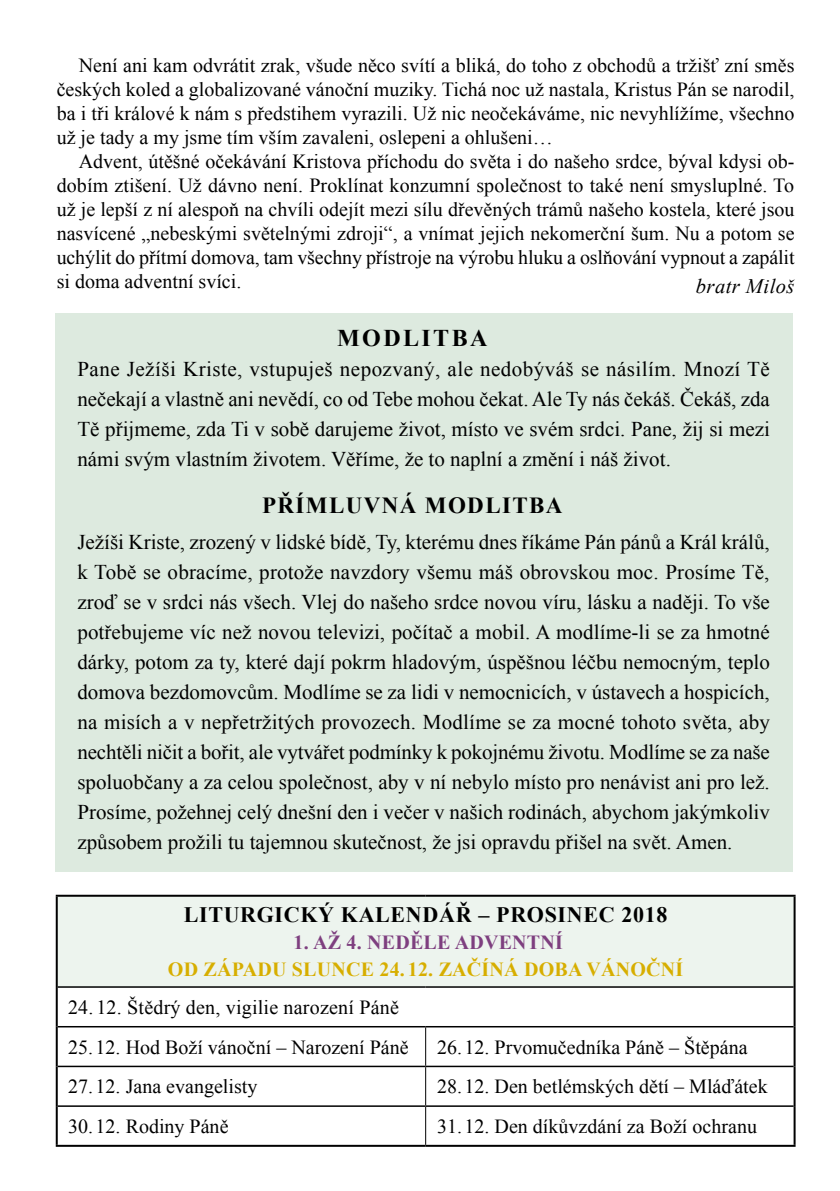
<style>
.page{position:relative;width:840px;height:1191px;background:#fff}
.page>*{position:absolute;margin:0;border:0;box-sizing:border-box;transform-origin:0 0}
.t1{font:700 24px "Times New Roman";letter-spacing:.1em;color:#000}
.t2{font:700 23px "Times New Roman";letter-spacing:.06em;color:#000}
.t3{font:700 22px "Times New Roman";letter-spacing:.03em;color:#000}
.t4{font:21px/30px "Times New Roman";color:#000;text-align:justify}
.t5{font:italic 20.6px "Times New Roman";letter-spacing:.02em;color:#000}
.t6{font:20px/24px "Times New Roman";color:#000;text-align:justify}
.t7{font:700 20px "Times New Roman";letter-spacing:.01em;color:#d7ae00}
.t8{font:700 20px "Times New Roman";letter-spacing:.01em;color:#7e3f7f}
</style>
<div class="page">
<div style="left:57px;top:895px;width:737px;height:92px;background:#edf4ee"></div>
<svg style="left:58px;top:987px;width:735px;height:157px"></svg>
<hr style="left:425px;top:1027px;width:1px;height:38px;background:#000">
<hr style="left:425px;top:1067px;width:1px;height:38px;background:#000">
<hr style="left:425px;top:1106px;width:1px;height:38px;background:#000">
<hr style="left:58px;top:986px;width:367px;height:1px;background:#000">
<hr style="left:425px;top:986px;width:368px;height:1px;background:#000">
<hr style="left:58px;top:1026px;width:367px;height:1px;background:#000">
<hr style="left:425px;top:1026px;width:368px;height:1px;background:#000">
<hr style="left:58px;top:1065px;width:367px;height:2px;background:#000">
<hr style="left:425px;top:1065px;width:368px;height:2px;background:#000">
<hr style="left:58px;top:1105px;width:367px;height:1px;background:#000">
<hr style="left:425px;top:1105px;width:368px;height:1px;background:#000">
<hr style="left:56px;top:894px;width:369px;height:2px;background:#000">
<hr style="left:56px;top:896px;width:2px;height:91px;background:#000">
<hr style="left:425px;top:894px;width:370px;height:2px;background:#000">
<hr style="left:793px;top:896px;width:2px;height:91px;background:#000">
<hr style="left:56px;top:987px;width:2px;height:39px;background:#000">
<hr style="left:793px;top:987px;width:2px;height:39px;background:#000">
<hr style="left:56px;top:1026px;width:2px;height:40px;background:#000">
<hr style="left:793px;top:1026px;width:2px;height:40px;background:#000">
<hr style="left:56px;top:1066px;width:2px;height:40px;background:#000">
<hr style="left:793px;top:1066px;width:2px;height:40px;background:#000">
<hr style="left:56px;top:1106px;width:2px;height:38px;background:#000">
<hr style="left:793px;top:1106px;width:2px;height:38px;background:#000">
<hr style="left:56px;top:1144px;width:369px;height:2px;background:#000">
<hr style="left:425px;top:1144px;width:370px;height:2px;background:#000">
<div style="left:55px;top:313px;width:737px;height:558px;background:#ddeadf"></div>
<p class="t6" style="left:57px;top:53px;width:739px;text-indent:22px">Není ani kam odvrátit zrak, všude něco svítí a bliká, do toho z obchodů a tržišť zní směs českých koled a globalizované vánoční muziky. Tichá noc už nastala, Kristus Pán se narodil, ba i tři králové k nám s předstihem vyrazili. Už nic neočekáváme, nic nevyhlížíme, všechno už je tady a my jsme tím vším zavaleni, oslepeni a ohlušeni…</p>
<p class="t6" style="left:57px;top:149px;width:739px;text-indent:22px">Advent, útěšné očekávání Kristova příchodu do světa i do našeho srdce, býval kdysi ob&shy;dobím ztišení. Už dávno není. Proklínat konzumní společnost to také není smysluplné. To už je lepší z ní alespoň na chvíli odejít mezi sílu dřevěných trámů našeho kostela, které jsou nasvícené „nebeskými světelnými zdroji“, a vnímat jejich nekomerční šum. Nu a potom se uchýlit do přítmí domova, tam všechny přístroje na výrobu hluku a oslňování vypnout a zapálit si doma adventní svíci.</p>
<p class="t5" style="left:695px;top:272px;width:100px">bratr Miloš</p>
<p class="t1" style="left:337px;top:321px;width:152px">MODLITBA</p>
<p class="t4" style="left:77px;top:353px;width:693px">Pane Ježíši Kriste, vstupuješ nepozvaný, ale nedobýváš se násilím. Mnozí Tě nečekají a vlastně ani nevědí, co od Tebe mohou čekat. Ale Ty nás čekáš. Čekáš, zda Tě přijmeme, zda Ti v sobě darujeme život, místo ve svém srdci. Pane, žij si mezi námi svým vlastním životem. Věříme, že to naplní a změní i náš život.</p>
<p class="t2" style="left:262px;top:489px;width:302px">PŘÍMLUVNÁ MODLITBA</p>
<p class="t4" style="left:77px;top:526px;width:693px">Ježíši Kriste, zrozený v lidské bídě, Ty, kterému dnes říkáme Pán pánů a Král králů, k Tobě se obracíme, protože navzdory všemu máš obrovskou moc. Prosíme Tě, zroď se v srdci nás všech. Vlej do našeho srdce novou víru, lásku a naději. To vše potřebujeme víc než novou televizi, počítač a mobil. A modlíme-li se za hmotné dárky, potom za ty, které dají pokrm hladovým, úspěšnou léčbu nemocným, teplo domova bezdomovcům. Modlíme se za lidi v nemocnicích, v ústavech a hospicích, na misích a v nepřetržitých provozech. Modlíme se za mocné tohoto světa, aby nechtěli ničit a bořit, ale vytvářet podmínky k pokojnému životu. Modlíme se za naše spoluobčany a za celou společnost, aby v ní nebylo místo pro nenávist ani pro lež.<br>Prosíme, požehnej celý dnešní den i večer v našich rodinách, abychom jakýmkoliv způsobem prožili tu tajemnou skutečnost, že jsi opravdu přišel na svět. Amen.</p>
<p class="t3" style="left:184px;top:899px;width:485px">LITURGICKÝ KALENDÁŘ – PROSINEC 2018</p>
<p class="t8" style="left:293px;top:928px;width:271px">1. AŽ 4. NEDĚLE ADVENTNÍ</p>
<p class="t7" style="left:168px;top:955px;width:516px">OD ZÁPADU SLUNCE 24. 12. ZAČÍNÁ DOBA VÁNOČNÍ</p>
<p class="t6" style="left:68px;top:994px;width:332px">24. 12. Štědrý den, vigilie narození Páně</p>
<p class="t6" style="left:68px;top:1034px;width:342px">25. 12. Hod Boží vánoční – Narození Páně</p>
<p class="t6" style="left:437px;top:1034px;width:312px">26. 12. Prvomučedníka Páně – Štěpána</p>
<p class="t6" style="left:68px;top:1074px;width:191px">27. 12. Jana evangelisty</p>
<p class="t6" style="left:437px;top:1074px;width:332px">28. 12. Den betlémských dětí – Mláďátek</p>
<p class="t6" style="left:68px;top:1113px;width:162px">30. 12. Rodiny Páně</p>
<p class="t6" style="left:437px;top:1113px;width:321px">31. 12. Den díkůvzdání za Boží ochranu</p>
</div>
